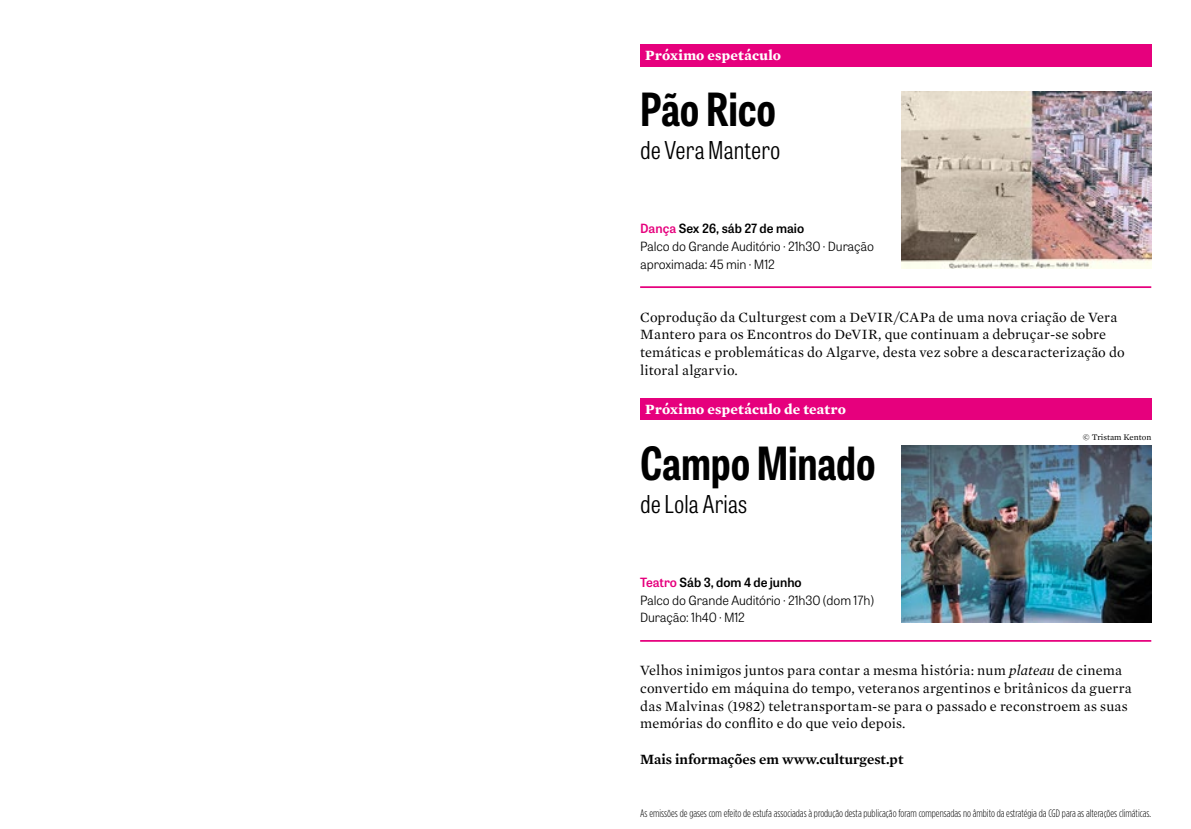
<style>
.page{position:relative;width:1191px;height:829px;background:#fff}
.page>*{position:absolute;margin:0;border:0;box-sizing:border-box;transform-origin:0 0}
.t1{font:700 45.5px "Tablet Gothic Condensed";letter-spacing:-.005em;color:#000}
.t2{font:300 24.5px "Tablet Gothic Condensed";color:#000}
.t3{font:14.35px/17.7px "Mercury Text G1";letter-spacing:.01em;color:#000}
.t4{font:700 14.35px "Mercury Text G1";letter-spacing:.015em;color:#fff}
.t5{font:600 14.35px "Mercury Text G1";color:#000}
.t6{font:300 12.6px/17.7px "Tablet Gothic";letter-spacing:-.01em;color:#000}
.t7{font:300 10.85px "Gotham Condensed";color:#000}
.t8{font:8.75px "Mercury Text G1";color:#000}
.s1{font-weight:600;color:#e6007d}
.s2{font-weight:600}
.s3{font-style:italic}
</style>
<div class="page">
<div style="left:640px;top:45px;width:511px;height:22px;background:#e6007d"></div>
<div style="left:640px;top:398px;width:511px;height:22px;background:#e6007d"></div>
<hr style="left:640px;top:640px;width:511px;height:1px;background:#e6007d">
<hr style="left:640px;top:286px;width:511px;height:2px;background:#e6007d">
<img style="left:902px;top:445px;width:249px;height:177px">
<img style="left:902px;top:92px;width:249px;height:176px">
<p class="t4" style="left:645px;top:45px;width:138px">Próximo espetáculo</p>
<h1 class="t1" style="left:640px;top:78px;width:137px">Pão Rico</h1>
<h2 class="t2" style="left:640px;top:134px;width:142px">de Vera Mantero</h2>
<p class="t6" style="left:640px;top:219px;width:235px"><span class="s1">Dança</span> <span class="s2">Sex 26, sáb 27 de maio<br></span>Palco do Grande Auditório · 21h30 · Duração aproximada: 45 min · M12</p>
<p class="t3" style="left:640px;top:307px;width:486px">Coprodução da Culturgest com a DeVIR/CAPa de uma nova criação de Vera Mantero para os Encontros do DeVIR, que continuam a debruçar-se sobre temáticas e problemáticas do Algarve, desta vez sobre a descaracterização do litoral algarvio.</p>
<p class="t4" style="left:645px;top:398px;width:202px">Próximo espetáculo de teatro</p>
<h1 class="t1" style="left:640px;top:432px;width:237px">Campo Minado</h1>
<h2 class="t2" style="left:640px;top:487px;width:108px">de Lola Arias</h2>
<p class="t6" style="left:640px;top:573px;width:235px"><span class="s1">Teatro</span> <span class="s2">Sáb 3, dom 4 de junho<br></span>Palco do Grande Auditório · 21h30 (dom 17h)<br>Duração: 1h40 · M12</p>
<p class="t8" style="left:1083px;top:430px;width:70px">© Tristam Kenton</p>
<p class="t3" style="left:640px;top:661px;width:493px">Velhos inimigos juntos para contar a mesma história: num <span class="s3">plateau</span> de cinema convertido em máquina do tempo, veteranos argentinos e britânicos da guerra das Malvinas (1982) teletransportam-se para o passado e reconstroem as suas memórias do conflito e do que veio depois.</p>
<p class="t5" style="left:640px;top:748px;width:265px">Mais informações em www.culturgest.pt</p>
<p class="t7" style="left:640px;top:806px;width:512px">As emissões de gases com efeito de estufa associadas à produção desta publicação foram compensadas no âmbito da estratégia da CGD para as alterações climáticas.</p>
</div>
